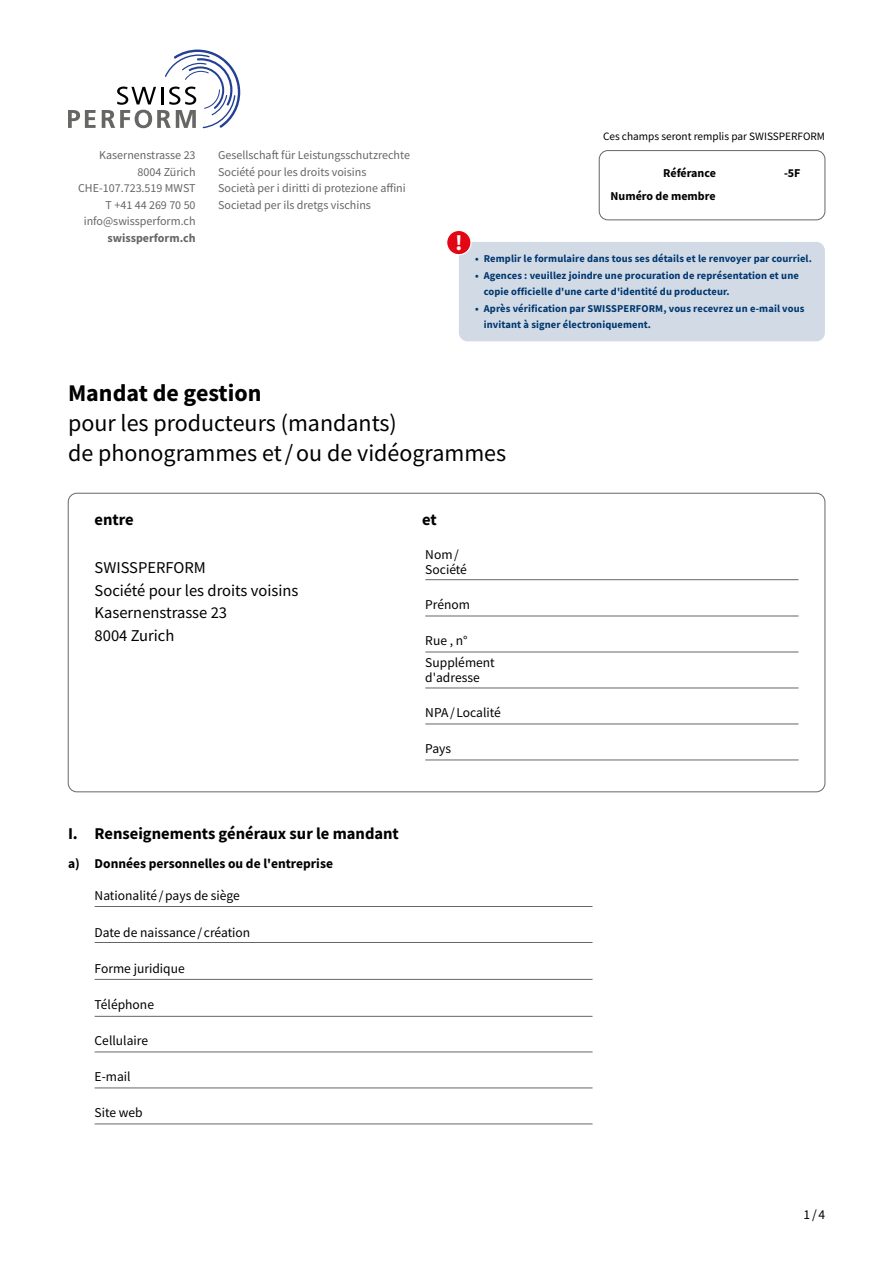
<style>
.page{position:relative;width:893px;height:1263px;background:#fff}
.page>*{position:absolute;margin:0;border:0;box-sizing:border-box;transform-origin:0 0}
.t1{font:24px/30px "Source Sans Pro";color:#000}
.t2{font:700 24px "Source Sans Pro";color:#000}
.t3{font:700 22.05px "Source Sans Pro";color:#fff}
.t4{font:16.5px/22.5px "Source Sans Pro";color:#000}
.t5{font:700 16.5px "Source Sans Pro";color:#000}
.t6{font:13.5px/15px "Source Sans Pro";color:#000}
.t7{font:700 13.5px "Source Sans Pro";color:#000}
.t8{font:12px/16.5px "Source Sans Pro";color:#666665;text-align:right}
.t9{font:700 12px "Source Sans Pro";color:#000}
.t10{font:700 12px "Source Sans Pro";color:#666665}
.t11{font:11.25px "Source Sans Pro";color:#000}
.t12{font:700 10.5px/16.5px "Source Sans Pro";letter-spacing:.01em;color:#003770}
</style>
<div class="page">
<svg style="left:68px;top:110px;width:28px;height:18px"></svg>
<svg style="left:102px;top:50px;width:138px;height:78px"></svg>
<hr style="left:425px;top:652px;width:373px;height:1px;background:#666665">
<hr style="left:425px;top:688px;width:373px;height:1px;background:#666665">
<hr style="left:425px;top:724px;width:373px;height:1px;background:#666665">
<hr style="left:425px;top:760px;width:373px;height:1px;background:#666665">
<hr style="left:95px;top:906px;width:498px;height:1px;background:#666665">
<hr style="left:95px;top:942px;width:498px;height:1px;background:#666665">
<hr style="left:95px;top:1016px;width:498px;height:1px;background:#666665">
<hr style="left:95px;top:979px;width:498px;height:1px;background:#666665">
<hr style="left:95px;top:1052px;width:498px;height:1px;background:#666665">
<hr style="left:95px;top:1088px;width:498px;height:1px;background:#666665">
<hr style="left:95px;top:1124px;width:498px;height:1px;background:#666665">
<div style="left:459px;top:242px;width:366px;height:99px;background:#d2dbe5;border-radius:9px"></div>
<div style="left:447px;top:230px;width:24px;height:25px;background:#e30613;border-radius:50%"></div>
<div style="left:446px;top:230px;width:26px;height:25px;border:1px solid #fff;border-radius:50%"></div>
<div style="left:599px;top:150px;width:226px;height:70px;border:1px solid #666665;border-radius:9px"></div>
<hr style="left:425px;top:579px;width:373px;height:1px;background:#666665">
<hr style="left:425px;top:616px;width:373px;height:1px;background:#666665">
<p class="t8" style="left:78px;top:147px;width:119px">Kasernenstrasse 23<br>8004 Zürich<br>CHE-107.723.519 MWST<br>T +41 44 269 70 50 info@swissperform.ch</p>
<p class="t10" style="left:108px;top:230px;width:90px">swissperform.ch</p>
<p class="t8" style="left:218px;top:147px;width:193px;text-align:left">Gesellschaft für Leistungsschutzrechte Société pour les droits voisins<br>Società per i diritti di protezione affini Societad per ils dretgs vischins</p>
<h2 class="t3" style="left:455px;top:228px;width:9px">!</h2>
<p class="t11" style="left:603px;top:129px;width:224px">Ces champs seront remplis par SWISSPERFORM</p>
<p class="t9" style="left:784px;top:164px;width:18px">-5F</p>
<p class="t9" style="left:663px;top:164px;width:54px">Référance</p>
<p class="t9" style="left:611px;top:187px;width:107px">Numéro de membre</p>
<p class="t12" style="left:475px;top:250px;width:338px">• Remplir le formulaire dans tous ses détails et le renvoyer par courriel.</p>
<p class="t12" style="left:484px;top:267px;width:317px;text-indent:-9px">• Agences : veuillez joindre une procuration de représentation et une copie officielle d'une carte d'identité du producteur.</p>
<p class="t12" style="left:484px;top:300px;width:322px;text-indent:-9px">• Après vérification par SWISSPERFORM, vous recevrez un e-mail vous invitant à signer électroniquement.</p>
<h1 class="t2" style="left:68px;top:377px;width:195px">Mandat de gestion</h1>
<h1 class="t1" style="left:68px;top:408px;width:440px">pour les producteurs (mandants)<br>de phonogrammes et/ou de vidéogrammes</h1>
<h3 class="t5" style="left:95px;top:508px;width:41px">entre</h3>
<h3 class="t4" style="left:95px;top:556px;width:205px">SWISSPERFORM<br>Société pour les droits voisins<br>Kasernenstrasse 23<br>8004 Zurich</h3>
<h3 class="t5" style="left:422px;top:508px;width:16px">et</h3>
<p class="t6" style="left:425px;top:547px;width:43px">Nom/<br>Société</p>
<p class="t6" style="left:425px;top:597px;width:46px">Prénom</p>
<p class="t6" style="left:425px;top:633px;width:44px">Rue , n°</p>
<p class="t6" style="left:425px;top:655px;width:71px">Supplément d'adresse</p>
<p class="t6" style="left:425px;top:705px;width:77px">NPA/ Localité</p>
<p class="t6" style="left:425px;top:741px;width:27px">Pays</p>
<h3 class="t5" style="left:68px;top:822px;width:332px">I. Renseignements généraux sur le mandant</h3>
<p class="t7" style="left:68px;top:854px;width:266px">a) Données personnelles ou de l'entreprise</p>
<p class="t6" style="left:95px;top:887px;width:147px">Nationalité /pays de siège</p>
<p class="t6" style="left:95px;top:925px;width:157px">Date de naissance / création</p>
<p class="t6" style="left:95px;top:960px;width:92px">Forme juridique</p>
<p class="t6" style="left:95px;top:997px;width:61px">Téléphone</p>
<p class="t6" style="left:95px;top:1033px;width:55px">Cellulaire</p>
<p class="t6" style="left:95px;top:1069px;width:38px">E-mail</p>
<p class="t6" style="left:95px;top:1105px;width:50px">Site web</p>
<p class="t6" style="left:804px;top:1207px;width:23px">1/4</p>
</div>
